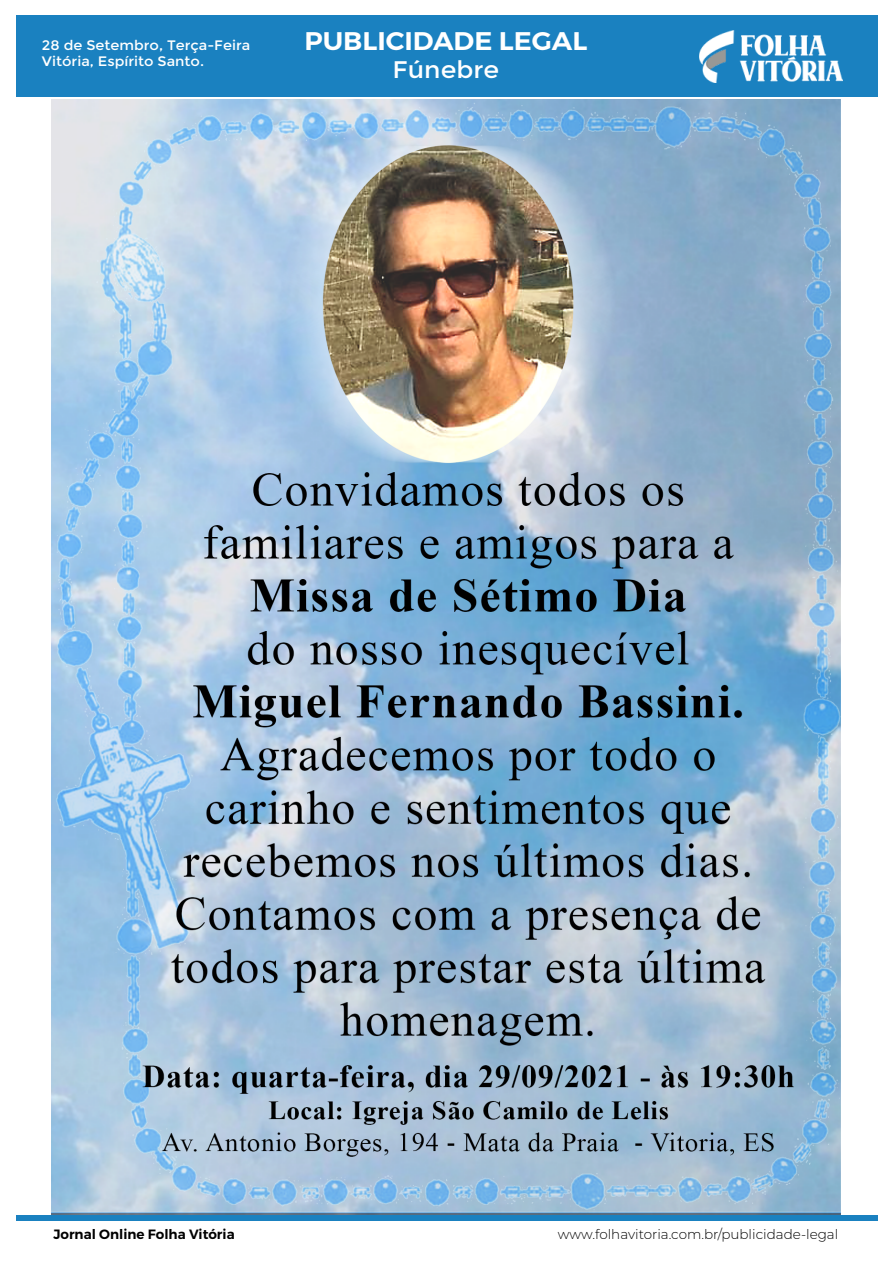
<style>
.page{position:relative;width:893px;height:1263px;background:#fff}
.page>*{position:absolute;margin:0;border:0;box-sizing:border-box;transform-origin:0 0}
.t1{font:600 25.5px "Montserrat";color:#fff;scale:1.06 1}
.t2{font:24px "Montserrat";color:#fff;scale:1.06 1}
.t3{font:13.65px/16.5px "Montserrat";color:#fff;scale:1.06 1}
.t4{font:300 13.5px "Montserrat";color:#000}
.t5{font:600 13.5px "Montserrat";color:#000}
</style>
<div class="page">
<div style="left:16px;top:15px;width:861px;height:82px;background:#1a81c0"></div>
<img style="left:700px;top:30px;width:143px;height:52px">
<div style="left:16px;top:1215px;width:861px;height:6px;background:#1a81c0"></div>
<img style="left:52px;top:100px;width:788px;height:1115px">
<p class="t3" style="left:42px;top:37px;width:198px">28 de Setembro, Terça-Feira<br>Vitória, Espírito Santo.</p>
<h1 class="t1" style="left:304px;top:25px;width:268px">PUBLICIDADE LEGAL</h1>
<h2 class="t2" style="left:393px;top:56px;width:102px">Fúnebre</h2>
<p class="t5" style="left:53px;top:1225px;width:183px">Jornal Online Folha Vitória</p>
<p class="t4" style="left:558px;top:1225px;width:282px">www.folhavitoria.com.br/publicidade-legal</p>
</div>
